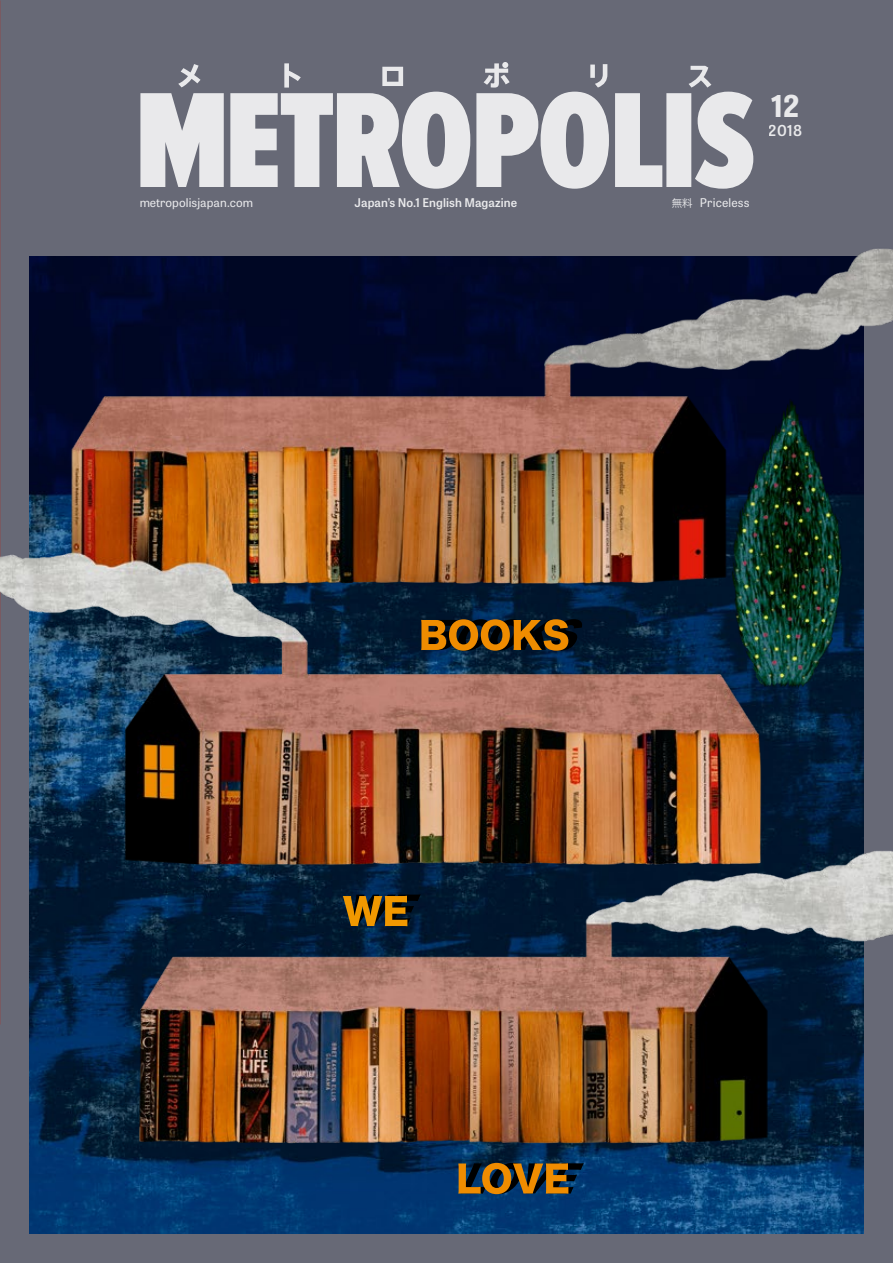
<style>
.page{position:relative;width:893px;height:1263px;background:#676976}
.page>*{position:absolute;margin:0;border:0;box-sizing:border-box;transform-origin:0 0}
.t1{font:700 30px "Tablet Gothic";color:#fff}
.t2{font:600 15px "Tablet Gothic";color:#fff}
.t3{font:12px "Tablet Gothic";letter-spacing:.01em;color:#fff}
.t4{font:600 12px "Tablet Gothic";letter-spacing:.01em;color:#fff}
.s1{font-family:"Koz Go Pr 6 N";font-size:10.5px}
</style>
<div class="page">
<img style="left:0;top:104px;width:893px;height:1130px">
<img style="left:568px;top:619px;width:14px;height:31px">
<img style="left:351px;top:894px;width:70px;height:31px">
<img style="left:421px;top:619px;width:147px;height:32px">
<img style="left:343px;top:896px;width:64px;height:30px">
<img style="left:568px;top:1163px;width:16px;height:31px">
<img style="left:458px;top:1163px;width:110px;height:31px">
<svg style="left:140px;top:92px;width:613px;height:97px;fill:#e9e9eb"></svg>
<svg style="left:178px;top:62px;width:533px;height:26px"></svg>
<h1 class="t1" style="left:771px;top:84px;width:30px">12</h1>
<p class="t2" style="left:769px;top:120px;width:35px">2018</p>
<p class="t3" style="left:139px;top:194px;width:115px">metropolisjapan.com</p>
<p class="t4" style="left:354px;top:194px;width:164px">Japan’s No.1 English Magazine</p>
<p class="t3" style="left:672px;top:194px;width:79px"><span class="s1">無料</span> Priceless</p>
</div>
